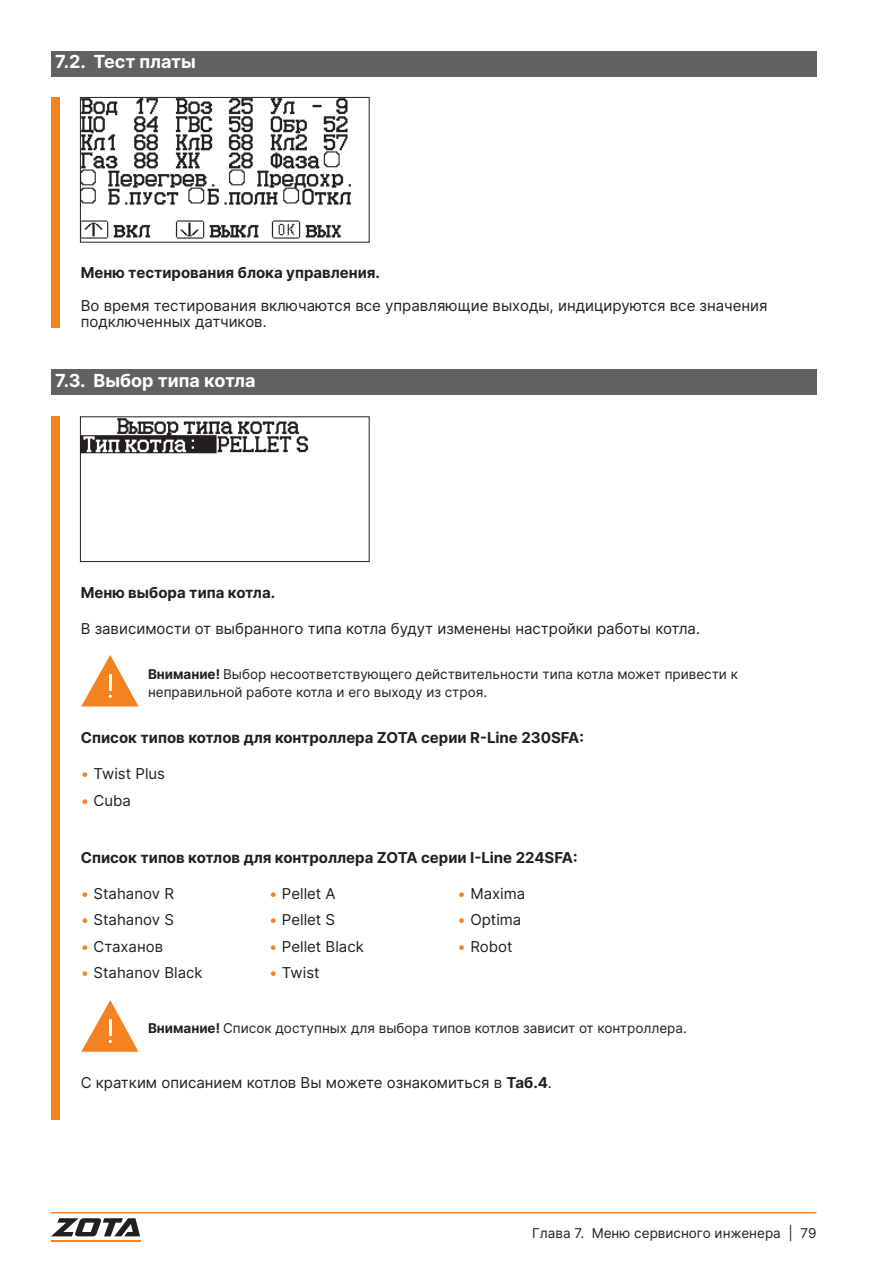
<style>
.page{position:relative;width:893px;height:1263px;background:#fff}
.page>*{position:absolute;margin:0;border:0;box-sizing:border-box;transform-origin:0 0}
.t1{font:700 18px "Inter";color:#fff}
.t2{font:15px/16.5px "Inter";color:#231f20}
.t3{font:700 15px "Inter";color:#231f20}
.t4{font:13.5px/18px "Inter";color:#231f20}
.s1{font-weight:700}
.s2{color:#f58220}
</style>
<div class="page">
<hr style="left:51px;top:1212px;width:765px;height:1px;background:#f58220">
<svg style="left:51px;top:1218px;width:89px;height:18px"></svg>
<hr style="left:51px;top:1240px;width:89px;height:1px;background:#f58220">
<div style="left:51px;top:51px;width:765px;height:26px;background:#5f6162"></div>
<div style="left:51px;top:370px;width:765px;height:25px;background:#5f6162"></div>
<div style="left:51px;top:97px;width:9px;height:230px;background:#f58220"></div>
<svg style="left:80px;top:97px;width:290px;height:146px"></svg>
<div style="left:51px;top:416px;width:9px;height:704px;background:#f58220"></div>
<svg style="left:80px;top:416px;width:290px;height:146px"></svg>
<svg style="left:81px;top:655px;width:58px;height:51px"></svg>
<svg style="left:81px;top:1000px;width:58px;height:52px"></svg>
<p class="t1" style="left:55px;top:49px;width:142px">7.2. Тест платы</p>
<p class="t3" style="left:81px;top:261px;width:301px">Меню тестирования блока управления.</p>
<p class="t2" style="left:81px;top:297px;width:688px">Во время тестирования включаются все управляющие выходы, индицируются все значения подключенных датчиков.</p>
<p class="t1" style="left:55px;top:367px;width:202px">7.3. Выбор типа котла</p>
<p class="t3" style="left:81px;top:581px;width:196px">Меню выбора типа котла.</p>
<p class="t2" style="left:81px;top:619px;width:621px">В зависимости от выбранного типа котла будут изменены настройки работы котла.</p>
<p class="t4" style="left:148px;top:664px;width:591px"><span class="s1">Внимание!</span> Выбор несоответствующего действительности типа котла может привести к неправильной работе котла и его выходу из строя.</p>
<p class="t3" style="left:81px;top:727px;width:505px">Список типов котлов для контроллера ZOTA серии R-Line 230SFA:</p>
<p class="t2" style="left:81px;top:765px;width:86px"><span class="s2">•</span> Twist Plus</p>
<p class="t2" style="left:81px;top:791px;width:52px"><span class="s2">•</span> Cuba</p>
<p class="t3" style="left:81px;top:846px;width:498px">Список типов котлов для контроллера ZOTA серии I-Line 224SFA:</p>
<p class="t2" style="left:81px;top:885px;width:95px"><span class="s2">•</span> Stahanov R</p>
<p class="t2" style="left:81px;top:911px;width:95px"><span class="s2">•</span> Stahanov S</p>
<p class="t2" style="left:81px;top:938px;width:84px"><span class="s2">•</span> Стаханов</p>
<p class="t2" style="left:81px;top:964px;width:123px"><span class="s2">•</span> Stahanov Black</p>
<p class="t2" style="left:269px;top:885px;width:68px"><span class="s2">•</span> Pellet A</p>
<p class="t2" style="left:269px;top:911px;width:68px"><span class="s2">•</span> Pellet S</p>
<p class="t2" style="left:269px;top:938px;width:96px"><span class="s2">•</span> Pellet Black</p>
<p class="t2" style="left:269px;top:964px;width:52px"><span class="s2">•</span> Twist</p>
<p class="t2" style="left:458px;top:885px;width:69px"><span class="s2">•</span> Maxima</p>
<p class="t2" style="left:458px;top:911px;width:65px"><span class="s2">•</span> Optima</p>
<p class="t2" style="left:458px;top:938px;width:56px"><span class="s2">•</span> Robot</p>
<p class="t4" style="left:148px;top:1019px;width:540px"><span class="s1">Внимание!</span> Список доступных для выбора типов котлов зависит от контроллера.</p>
<p class="t2" style="left:81px;top:1074px;width:473px">С кратким описанием котлов Вы можете ознакомиться в <span class="s1">Таб.4</span>.</p>
<p class="t4" style="left:532px;top:1223px;width:286px">Глава 7. Меню сервисного инженера | 79</p>
</div>
